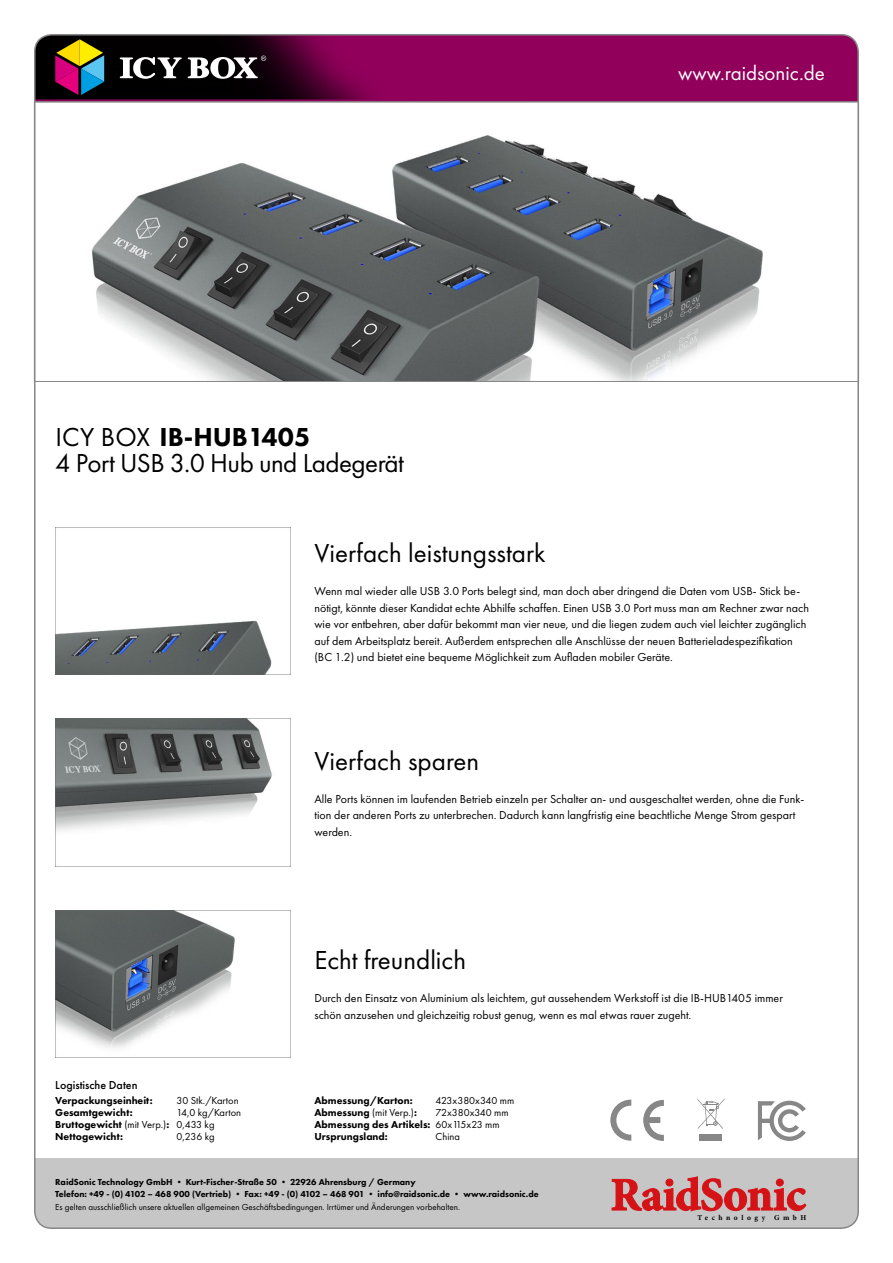
<style>
.page{position:relative;width:893px;height:1263px;background:#fff}
.page>*{position:absolute;margin:0;border:0;box-sizing:border-box;transform-origin:0 0}
.t1{font:27px "Futura PT";color:#000}
.t2{font:27px "Futura PT";letter-spacing:-.02em;color:#000}
.t3{font:800 27px "Futura PT";color:#000}
.t4{font:21px "Futura PT";color:#fff}
.t5{font:12px/16.5px "Futura PT";color:#000}
.t6{font:500 12px "Futura PT";color:#000}
.t7{font:800 10.5px/12px "Futura PT";color:#000}
.t8{font:10.5px/12px "Futura PT";color:#000}
.t9{font:800 9px/12px "Futura PT";color:#000}
.t10{font:9px "Futura PT";color:#000}
.t11{font:700 7.5px "Minion Pro";letter-spacing:.47em;color:#000}
.s1{font-weight:400}
</style>
<div class="page">
<svg style="left:37px;top:102px;width:819px;height:280px"></svg>
<img style="left:55px;top:528px;width:236px;height:147px">
<img style="left:55px;top:719px;width:236px;height:147px">
<img style="left:55px;top:910px;width:236px;height:147px">
<svg style="left:758px;top:1101px;width:48px;height:40px"></svg>
<div style="left:699px;top:1135px;width:23px;height:6px;background:#878787"></div>
<svg style="left:697px;top:1098px;width:28px;height:31px"></svg>
<svg style="left:610px;top:1100px;width:21px;height:41px"></svg>
<svg style="left:643px;top:1100px;width:21px;height:41px"></svg>
<div style="left:35px;top:1159px;width:823px;height:69px;background:#c6c6c6"></div>
<svg style="left:612px;top:1176px;width:194px;height:35px"></svg>
<svg style="left:35px;top:35px;width:821px;height:67px;background:#700348"></svg>
<svg style="left:120px;top:56px;width:146px;height:23px"></svg>
<svg style="left:55px;top:39px;width:49px;height:56px;background:#755a4f"></svg>
<h1 class="t3" style="left:55px;top:420px;width:256px"><span class="s1">ICY BOX</span> IB-HUB1405</h1>
<h1 class="t2" style="left:55px;top:447px;width:350px">4 Port USB 3.0 Hub und Ladegerät</h1>
<h2 class="t4" style="left:678px;top:60px;width:148px">www.raidsonic.de</h2>
<h1 class="t1" style="left:314px;top:537px;width:233px">Vierfach leistungsstark</h1>
<p class="t5" style="left:314px;top:583px;width:496px">Wenn mal wieder alle USB 3.0 Ports belegt sind, man doch aber dringend die Daten vom USB- Stick be&shy;nötigt, könnte dieser Kandidat echte Abhilfe schaffen. Einen USB 3.0 Port muss man am Rechner zwar nach wie vor entbehren, aber dafür bekommt man vier neue, und die liegen zudem auch viel leichter zugänglich auf dem Arbeitsplatz bereit. Außerdem entsprechen alle Anschlüsse der neuen Batterieladespezifikation (BC 1.2) und bietet eine bequeme Möglichkeit zum Aufladen mobiler Geräte.</p>
<h1 class="t1" style="left:314px;top:745px;width:166px">Vierfach sparen</h1>
<p class="t5" style="left:314px;top:790px;width:491px">Alle Ports können im laufenden Betrieb einzeln per Schalter an- und ausgeschaltet werden, ohne die Funk&shy;tion der anderen Ports zu unterbrechen. Dadurch kann langfristig eine beachtliche Menge Strom gespart werden.</p>
<h1 class="t1" style="left:314px;top:944px;width:153px">Echt freundlich</h1>
<p class="t5" style="left:314px;top:990px;width:470px">Durch den Einsatz von Aluminium als leichtem, gut aussehendem Werkstoff ist die IB-HUB1405 immer schön anzusehen und gleichzeitig robust genug, wenn es mal etwas rauer zugeht.</p>
<p class="t6" style="left:55px;top:1078px;width:84px">Logistische Daten</p>
<p class="t7" style="left:55px;top:1094px;width:115px">Verpackungseinheit:<br>Gesamtgewicht:<br>Bruttogewicht <span class="s1">(mit Verp.)</span>:<br>Nettogewicht:</p>
<p class="t8" style="left:176px;top:1094px;width:66px">30 Stk./Karton<br>14,0 kg/Karton<br>0,433 kg<br>0,236 kg</p>
<p class="t8" style="left:436px;top:1094px;width:80px">423x380x340 mm<br>72x380x340 mm<br>60x115x23 mm<br>China</p>
<p class="t7" style="left:314px;top:1094px;width:118px">Abmessung/Karton:<br>Abmessung <span class="s1">(mit Verp.)</span>:<br>Abmessung des Artikels:<br>Ursprungsland:</p>
<p class="t9" style="left:55px;top:1175px;width:485px">RaidSonic Technology GmbH • Kurt-Fischer-Straße 50 • 22926 Ahrensburg / Germany<br>Telefon: +49 - (0) 4102 – 468 900 (Vertrieb) • Fax: +49 - (0) 4102 – 468 901 • info@raidsonic.de • www.raidsonic.de</p>
<p class="t10" style="left:55px;top:1202px;width:406px">Es gelten ausschließlich unsere aktuellen allgemeinen Geschäftsbedingungen. Irrtümer und Änderungen vorbehalten.</p>
<p class="t11" style="left:697px;top:1212px;width:110px">Technology GmbH</p>
</div>
